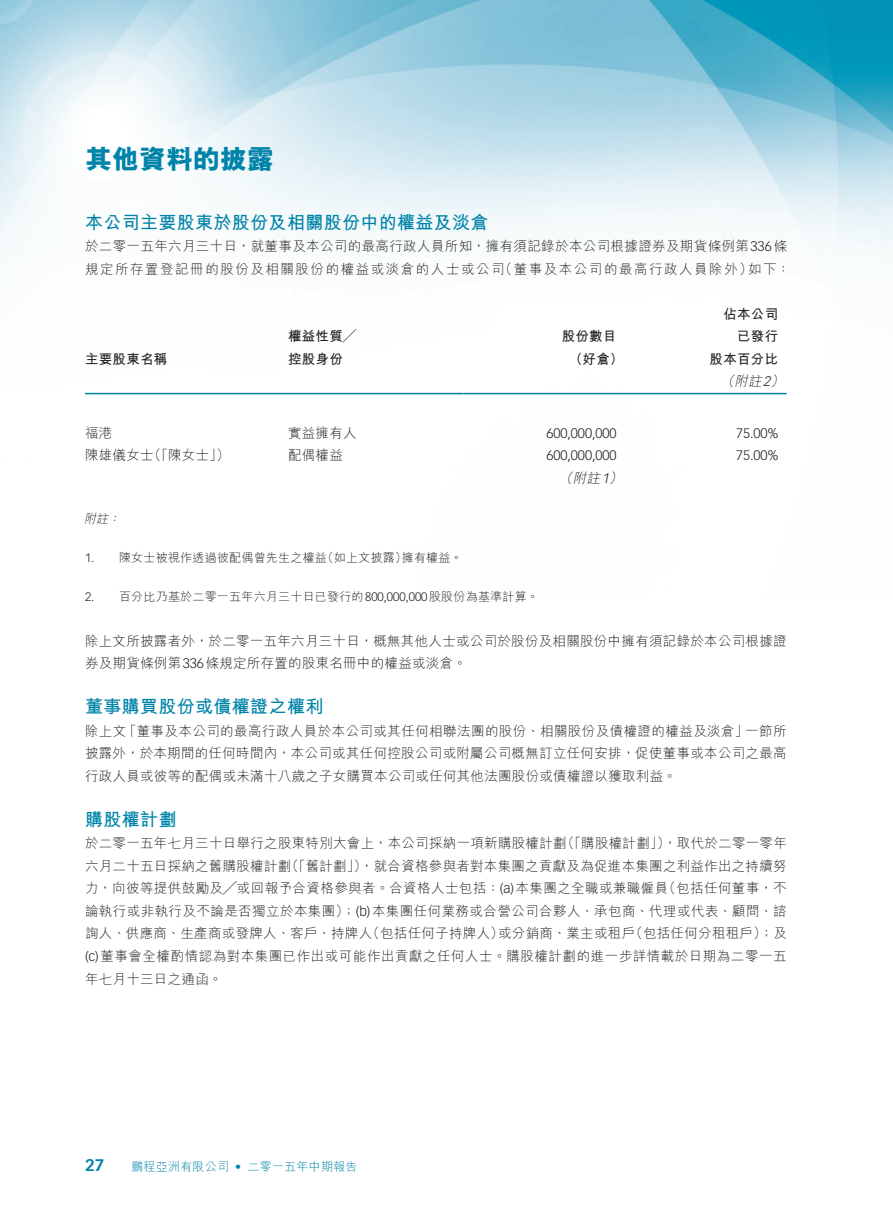
<style>
.page{position:relative;width:893px;height:1212px;background:#fff}
.page>*{position:absolute;margin:0;border:0;box-sizing:border-box;transform-origin:0 0}
.t1{font:800 27px "M Hei HK";color:#0083a9}
._01_H1{font:700 18px "M Hei HK";letter-spacing:.02em;color:#0083a9}
.t2{font:700 16.5px "Vectora LT Std";color:#0083a9}
._00_txt{font:300 13.5px/22.5px "M Hei HK";letter-spacing:.02em;color:#231f20}
._00_txt-2{font:300 13.5px/22.5px "M Hei HK";letter-spacing:.04em;color:#231f20}
._00_txt-3{font:300 13.5px "M Hei HK";letter-spacing:.115em;color:#231f20}
._00_txt-4{font:700 13.5px "M Hei HK";letter-spacing:.02em;color:#231f20}
._00_txt-5{font:300 13.5px "Vectora LT Std";color:#231f20}
._00_txt-6{font:italic 300 13.5px "M Hei HK";color:#231f20}
._06_Notes{font:300 12px "M Hei HK";letter-spacing:.02em;color:#231f20}
._00_txt-7{font:300 12px "M Hei HK";letter-spacing:.02em;color:#0083a9}
._06_Notes-2{font:300 12px "Vectora LT Std";color:#231f20}
._06_Notes-3{font:italic 300 12px "M Hei HK";color:#231f20}
._00_txt-8{font:300 12px "Vectora LT Std";color:#0083a9}
.s1{font-family:"Vectora LT Std"}
</style>
<div class="page">
<img style="left:0;top:0;width:893px;height:395px">
<hr style="left:85px;top:393px;width:203px;height:1px;background:#0083a9">
<hr style="left:288px;top:393px;width:175px;height:1px;background:#0083a9">
<hr style="left:463px;top:393px;width:162px;height:1px;background:#0083a9">
<hr style="left:625px;top:393px;width:162px;height:1px;background:#0083a9">
<p class="t1" style="left:85px;top:145px;width:190px">其他資料的披露</p>
<p class="_01_H1" style="left:85px;top:209px;width:405px">本公司主要股東於股份及相關股份中的權益及淡倉</p>
<p class="_00_txt" style="left:85px;top:235px;width:707px;text-align:right">於二零一五年六月三十日，就董事及本公司的最高行政人員所知，擁有須記錄於本公司根據證券及期貨條例第<span class="s1">336</span>條如下：</p>
<p class="_00_txt-3" style="left:499px;top:262px;width:255px">（董事及本公司的最高行政人員除外）</p>
<p class="_00_txt-3" style="left:85px;top:262px;width:421px">規定所存置登記冊的股份及相關股份的權益或淡倉的人士或公司</p>
<p class="_00_txt-4" style="left:85px;top:349px;width:84px">主要股東名稱</p>
<p class="_00_txt" style="left:85px;top:421px;width:29px">福港</p>
<p class="_00_txt" style="left:148px;top:444px;width:83px">（「陳女士」）</p>
<p class="_00_txt" style="left:85px;top:444px;width:70px">陳雄儀女士</p>
<p class="_06_Notes-3" style="left:84px;top:512px;width:28px">附註</p>
<p class="_06_Notes-3" style="left:108px;top:512px;width:16px">：</p>
<p class="_00_txt-4" style="left:288px;top:326px;width:70px">權益性質╱</p>
<p class="_00_txt-4" style="left:288px;top:349px;width:56px">控股身份</p>
<p class="_00_txt" style="left:288px;top:421px;width:70px">實益擁有人</p>
<p class="_00_txt" style="left:288px;top:444px;width:56px">配偶權益</p>
<p class="_06_Notes-2" style="left:85px;top:551px;width:11px">1.</p>
<p class="_06_Notes" style="left:402px;top:551px;width:62px">擁有權益。</p>
<p class="_06_Notes" style="left:322px;top:551px;width:86px">（如上文披露）</p>
<p class="_06_Notes" style="left:119px;top:551px;width:209px">陳女士被視作透過彼配偶曾先生之權益</p>
<p class="_00_txt-4" style="left:562px;top:326px;width:56px">股份數目</p>
<p class="_00_txt-4" style="left:569px;top:349px;width:56px">（好倉(</p>
<p class="_00_txt-5" style="left:546px;top:425px;width:72px">600,000,000</p>
<p class="_00_txt-5" style="left:546px;top:447px;width:72px">600,000,000</p>
<p class="_00_txt-6" style="left:559px;top:471px;width:18px">（</p>
<p class="_00_txt-6" style="left:573px;top:471px;width:54px">附註 (<span class="s1">1</span></p>
<p class="_00_txt-4" style="left:723px;top:304px;width:56px">佔本公司</p>
<p class="_00_txt-4" style="left:737px;top:326px;width:43px">已發行</p>
<p class="_00_txt-4" style="left:710px;top:349px;width:70px">股本百分比</p>
<p class="_00_txt-6" style="left:734px;top:374px;width:54px">附註 (<span class="s1">2</span></p>
<p class="_00_txt-6" style="left:721px;top:374px;width:18px">（</p>
<p class="_00_txt-5" style="left:736px;top:425px;width:44px">75.00%</p>
<p class="_00_txt-5" style="left:736px;top:447px;width:44px">75.00%</p>
<p class="_06_Notes" style="left:119px;top:590px;width:421px">百分比乃基於二零一五年六月三十日已發行的<span class="s1">800,000,000</span>股股份為基準計算。</p>
<p class="_06_Notes-2" style="left:85px;top:590px;width:11px">2.</p>
<p class="_00_txt" style="left:85px;top:629px;width:703px">除上文所披露者外，於二零一五年六月三十日，概無其他人士或公司於股份及相關股份中擁有須記錄於本公司根據證券及期貨條例第<span class="s1">336</span>條規定所存置的股東名冊中的權益或淡倉。</p>
<p class="_01_H1" style="left:85px;top:694px;width:240px">董事購買股份或債權證之權利</p>
<p class="_00_txt" style="left:745px;top:719px;width:43px">一節所</p>
<p class="_00_txt" style="left:123px;top:719px;width:627px">「董事及本公司的最高行政人員於本公司或其任何相聯法團的股份、相關股份及債權證的權益及淡倉」</p>
<p class="_00_txt" style="left:85px;top:719px;width:703px">除上文<br>披露外，於本期間的任何時間內，本公司或其任何控股公司或附屬公司概無訂立任何安排，促使董事或本公司之最高行政人員或彼等的配偶或未滿十八歲之子女購買本公司或任何其他法團股份或債權證以獲取利益。</p>
<p class="_01_H1" style="left:85px;top:806px;width:93px">購股權計劃</p>
<p class="_00_txt" style="left:663px;top:832px;width:125px">，取代於二零一零年</p>
<p class="_00_txt" style="left:561px;top:832px;width:111px">（「購股權計劃」）</p>
<p class="_00_txt" style="left:360px;top:832px;width:428px;text-indent:-275px">於二零一五年七月三十日舉行之股東特別大會上，本公司採納一項新購股權計劃<br>，就合資格參與者對本集團之貢獻及為促進本集團之利益作出之持續努</p>
<p class="_00_txt" style="left:285px;top:854px;width:83px">（「舊計劃」）</p>
<p class="_00_txt" style="left:85px;top:854px;width:208px">六月二十五日採納之舊購股權計劃</p>
<p class="_00_txt" style="left:85px;top:877px;width:585px">力，向彼等提供鼓勵及╱或回報予合資格參與者。合資格人士包括： <span class="s1">)a(</span> 本集團之全職或兼職僱員</p>
<p class="_00_txt" style="left:85px;top:899px;width:703px">論執行或非執行及不論是否獨立於本集團）；<span class="s1">( )b</span> 本集團任何業務或合營公司合夥人、承包商、代理或代表、顧問、諮</p>
<p class="_00_txt" style="left:629px;top:922px;width:159px">（包括任何分租租戶）；及</p>
<p class="_00_txt" style="left:663px;top:877px;width:125px">（包括任何董事，不</p>
<p class="_00_txt" style="left:367px;top:922px;width:139px">（包括任何子持牌人）</p>
<p class="_00_txt-2" style="left:85px;top:922px;width:703px">詢人、供應商、生產商或發牌人、客戶、持牌人<br><span class="s1">)c(</span> 董事會全權酌情認為對本集團已作出或可能作出貢獻之任何人士。購股權計劃的進一步詳情載於日期為二零一五年七月十三日之通函。</p>
<p class="_00_txt" style="left:498px;top:922px;width:139px">或分銷商、業主或租戶</p>
<p class="t2" style="left:85px;top:1155px;width:21px">27</p>
<p class="_00_txt-7" style="left:131px;top:1161px;width:99px">鵬程亞洲有限公司</p>
<p class="_00_txt-7" style="left:248px;top:1161px;width:111px">二零一五年中期報告</p>
<p class="_00_txt-8" style="left:235px;top:1160px;width:7px">•</p>
</div>
